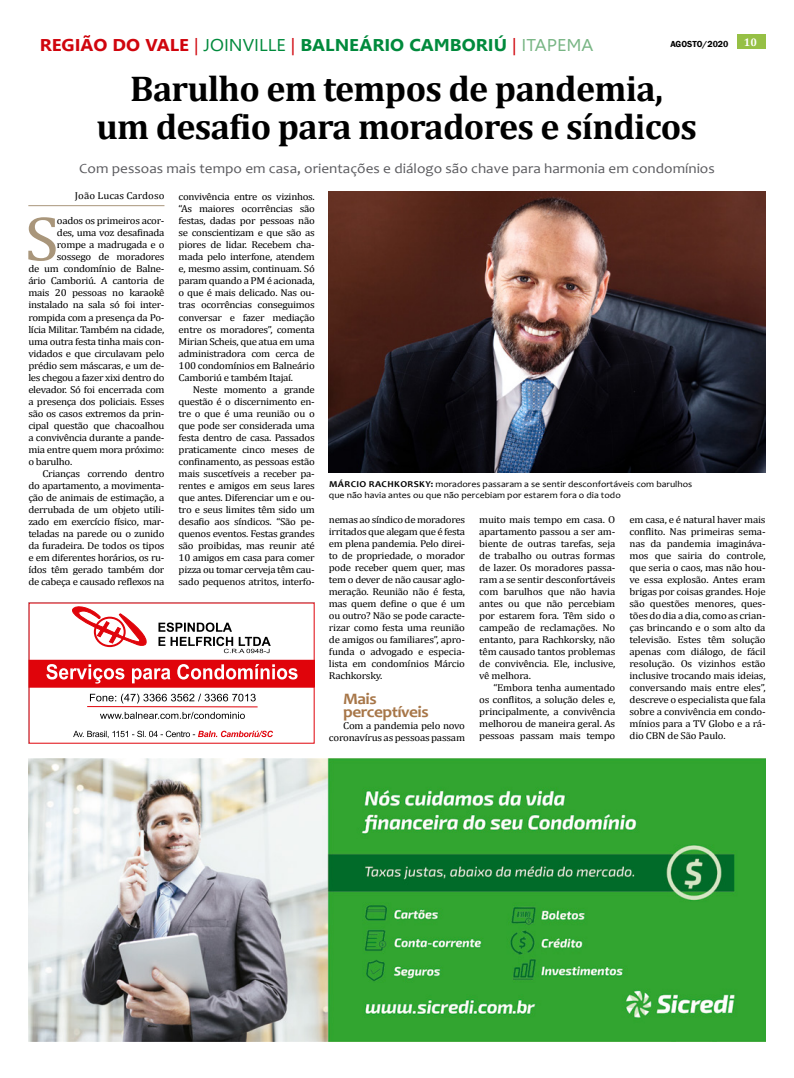
<style>
.page{position:relative;width:794px;height:1078px;background:#fff}
.page>*{position:absolute;margin:0;border:0;box-sizing:border-box;transform-origin:0 0}
.t1{font:64px "Cambria";color:#a9967b;scale:1.09 1}
.t2{font:700 36px/38px "Cambria";letter-spacing:-.02em;color:#000;text-align:center}
.t3{font:700 17px "Leelawadee";color:#d0050d;scale:1.09 1}
.t4{font:17px "Leelawadee";color:#78b584;scale:1.09 1}
.t5{font:700 17px "Leelawadee";color:#008a3c;scale:1.09 1}
.t6{font:700 16px/13px "Candara";letter-spacing:-.03em;color:#a77648;scale:1.09 1}
.t7{font:14px "Candara";color:#5b5b5f;scale:1.09 1}
.t8{font:700 11px "Cambria";color:#fff}
.t9{font:10px/12px "Cambria";letter-spacing:-.03em;color:#000;text-align:justify;scale:1.09 1}
.t10{font:10px "Cambria";color:#000;scale:1.09 1}
.t11{font:9px/10.8px "Candara";color:#000;scale:1.09 1}
.t12{font:700 9px "Candara";letter-spacing:.04em;color:#000;scale:1.09 1}
.t13{font:600 9px "Franklin Gothic";color:#000}
.s1{font-weight:400}
.s2{font-weight:400;color:#008a3c}
.s3{color:#008a3c}
.s4{font-weight:700;color:#008a3c}
.s5{color:#d0050d}
.s6{font-weight:700}
</style>
<div class="page">
<img style="left:28px;top:758px;width:737px;height:283px">
<hr style="left:28px;top:205px;width:136px;height:1px;background:#a9967b">
<div style="left:737px;top:35px;width:28px;height:14px;background:#96c045"></div>
<div style="left:29px;top:660px;width:285px;height:27px;background:#e0040b"></div>
<svg style="left:46px;top:664px;width:251px;height:19px"></svg>
<svg style="left:73px;top:730px;width:200px;height:8px"></svg>
<svg style="left:87px;top:693px;width:171px;height:25px"></svg>
<svg style="left:70px;top:603px;width:79px;height:43px"></svg>
<div style="left:94px;top:616px;width:32px;height:31px;border:2px solid #e0040b;border-radius:50%"></div>
<svg style="left:158px;top:622px;width:113px;height:31px"></svg>
<img style="left:329px;top:192px;width:436px;height:281px">
<h3 class="t3" style="left:40px;top:35px;width:316px">REGIÃO DO VALE <span class="s1">|</span> <span class="s2">JOINVILLE</span> <span class="s1">|</span> <span class="s3">BALNEÁRIO</span></h3>
<h3 class="t5" style="left:409px;top:35px;width:59px">CAMBORI</h3>
<h3 class="t4" style="left:494px;top:35px;width:93px"><span class="s4">Ú</span> <span class="s5">|</span> ITAPEMA</h3>
<p class="t13" style="left:670px;top:39px;width:60px">AGOSTO/2020</p>
<h2 class="t2" style="left:96px;top:69px;width:602px">Barulho em tempos de pandemia,<br>um desafio para moradores e síndicos</h2>
<h3 class="t7" style="left:79px;top:159px;width:584px">Com pessoas mais tempo em casa, orientações e diálogo são chave para harmonia em condomínios</h3>
<p class="t8" style="left:744px;top:35px;width:15px">10</p>
<p class="t10" style="left:75px;top:190px;width:84px">João Lucas Cardoso</p>
<h1 class="t1" style="left:25px;top:201px;width:33px">S</h1>
<p class="t9" style="left:57px;top:215px;width:100px">oados os primeiros acor-</p>
<p class="t9" style="left:57px;top:227px;width:100px">des, uma voz desafinada</p>
<p class="t9" style="left:57px;top:239px;width:100px">rompe a madrugada e o</p>
<p class="t9" style="left:57px;top:251px;width:100px">sossego de moradores</p>
<p class="t9" style="left:28px;top:263px;width:126px">de um condomínio de Balne-</p>
<p class="t9" style="left:28px;top:275px;width:126px">ário Camboriú. A cantoria de</p>
<p class="t9" style="left:28px;top:287px;width:126px">mais 20 pessoas no karaokê</p>
<p class="t9" style="left:28px;top:299px;width:126px">instalado na sala só foi inter-</p>
<p class="t9" style="left:28px;top:311px;width:126px">rompida com a presença da Po-</p>
<p class="t9" style="left:28px;top:323px;width:126px">lícia Militar. Também na cidade,</p>
<p class="t9" style="left:28px;top:335px;width:126px">uma outra festa tinha mais con-</p>
<p class="t9" style="left:28px;top:347px;width:126px">vidados e que circulavam pelo</p>
<p class="t9" style="left:28px;top:359px;width:126px">prédio sem máscaras, e um de-</p>
<p class="t9" style="left:28px;top:371px;width:126px">les chegou a fazer xixi dentro do</p>
<p class="t9" style="left:28px;top:383px;width:126px">elevador. Só foi encerrada com</p>
<p class="t9" style="left:28px;top:395px;width:126px">a presença dos policiais. Esses</p>
<p class="t9" style="left:28px;top:407px;width:126px">são os casos extremos da prin-</p>
<p class="t9" style="left:28px;top:419px;width:126px">cipal questão que chacoalhou</p>
<p class="t9" style="left:28px;top:431px;width:126px">a convivência durante a pande-</p>
<p class="t9" style="left:28px;top:443px;width:126px">mia entre quem mora próximo:</p>
<p class="t9" style="left:28px;top:455px;width:42px">o barulho.</p>
<p class="t9" style="left:43px;top:467px;width:113px">Crianças correndo dentro</p>
<p class="t9" style="left:28px;top:479px;width:126px">do apartamento, a movimenta-</p>
<p class="t9" style="left:28px;top:491px;width:126px">ção de animais de estimação, a</p>
<p class="t9" style="left:28px;top:503px;width:126px">derrubada de um objeto utili-</p>
<p class="t9" style="left:28px;top:515px;width:126px">zado em exercício físico, mar-</p>
<p class="t9" style="left:28px;top:527px;width:126px">teladas na parede ou o zunido</p>
<p class="t9" style="left:28px;top:539px;width:126px">da furadeira. De todos os tipos</p>
<p class="t9" style="left:28px;top:551px;width:126px">e em diferentes horários, os ru-</p>
<p class="t9" style="left:28px;top:563px;width:126px">ídos têm gerado também dor</p>
<p class="t9" style="left:28px;top:575px;width:126px">de cabeça e causado reflexos na</p>
<p class="t9" style="left:179px;top:191px;width:126px">convivência entre os vizinhos. “As maiores ocorrências são festas, dadas por pessoas não se conscientizam e que são as piores de lidar. Recebem cha&shy;mada pelo interfone, atendem e, mesmo assim, continuam. Só param quando a PM é acionada, o que é mais delicado. Nas ou&shy;tras ocorrências conseguimos conversar e fazer mediação entre os moradores”, comenta Mirian Scheis, que atua em uma administradora com cerca de 100 condomínios em Balneário Camboriú e também Itajaí.</p>
<p class="t9" style="left:179px;top:383px;width:126px;text-indent:14px">Neste momento a grande questão é o discernimento en&shy;tre o que é uma reunião ou o que pode ser considerada uma festa dentro de casa. Passados praticamente cinco meses de confinamento, as pessoas estão mais suscetíveis a receber pa&shy;rentes e amigos em seus lares que antes. Diferenciar um e ou&shy;tro e seus limites têm sido um desafio aos síndicos. “São pe&shy;quenos eventos. Festas grandes são proibidas, mas reunir até 10 amigos em casa para comer pizza ou tomar cerveja têm cau&shy;sado pequenos atritos, interfo-</p>
<p class="t12" style="left:329px;top:479px;width:20px">Márcio</p>
<p class="t12" style="left:369px;top:479px;width:36px">Rachkors</p>
<p class="t11" style="left:329px;top:479px;width:335px;text-indent:90px"><span class="s6">ky:</span> moradores passaram a se sentir desconfortáveis com barulhos que não havia antes ou que não percebiam por estarem fora o dia todo</p>
<p class="t9" style="left:329px;top:513px;width:126px">nemas ao síndico de moradores irritados que alegam que é festa em plena pandemia. Pelo direi&shy;to de propriedade, o morador pode receber quem quer, mas tem o dever de não causar aglo&shy;meração. Reunião não é festa, mas quem define o que é um ou outro? Não se pode caracte&shy;rizar como festa uma reunião de amigos ou familiares”, apro&shy;funda o advogado e especia&shy;lista em condomínios Márcio Rachkorsky.</p>
<h3 class="t6" style="left:343px;top:692px;width:80px">Mais perceptíveis</h3>
<p class="t9" style="left:329px;top:719px;width:126px;text-align:right">Com a pandemia pelo novo coronavírus as pessoas passam</p>
<p class="t9" style="left:479px;top:513px;width:126px">muito mais tempo em casa. O apartamento passou a ser am&shy;biente de outras tarefas, seja de trabalho ou outras formas de lazer. Os moradores passa&shy;ram a se sentir desconfortáveis com barulhos que não havia antes ou que não percebiam por estarem fora. Têm sido o campeão de reclamações. No entanto, para Rachkorsky, não têm causado tantos problemas de convivência. Ele, inclusive, vê melhora.</p>
<p class="t9" style="left:479px;top:681px;width:126px;text-indent:14px">“Embora tenha aumentado os conflitos, a solução deles e, principalmente, a convivência melhorou de maneira geral. As pessoas passam mais tempo</p>
<p class="t9" style="left:629px;top:513px;width:126px">em casa, e é natural haver mais conflito. Nas primeiras sema&shy;nas da pandemia imagináva&shy;mos que sairia do controle, que seria o caos, mas não hou&shy;ve essa explosão. Antes eram brigas por coisas grandes. Hoje são questões menores, ques&shy;tões do dia a dia, como as crian&shy;ças brincando e o som alto da televisão. Estes têm solução apenas com diálogo, de fácil resolução. Os vizinhos estão inclusive trocando mais ideias, conversando mais entre eles”, descreve o especialista que fala sobre a convivência em condo&shy;mínios para a TV Globo e a rá&shy;dio CBN de São Paulo.</p>
</div>
